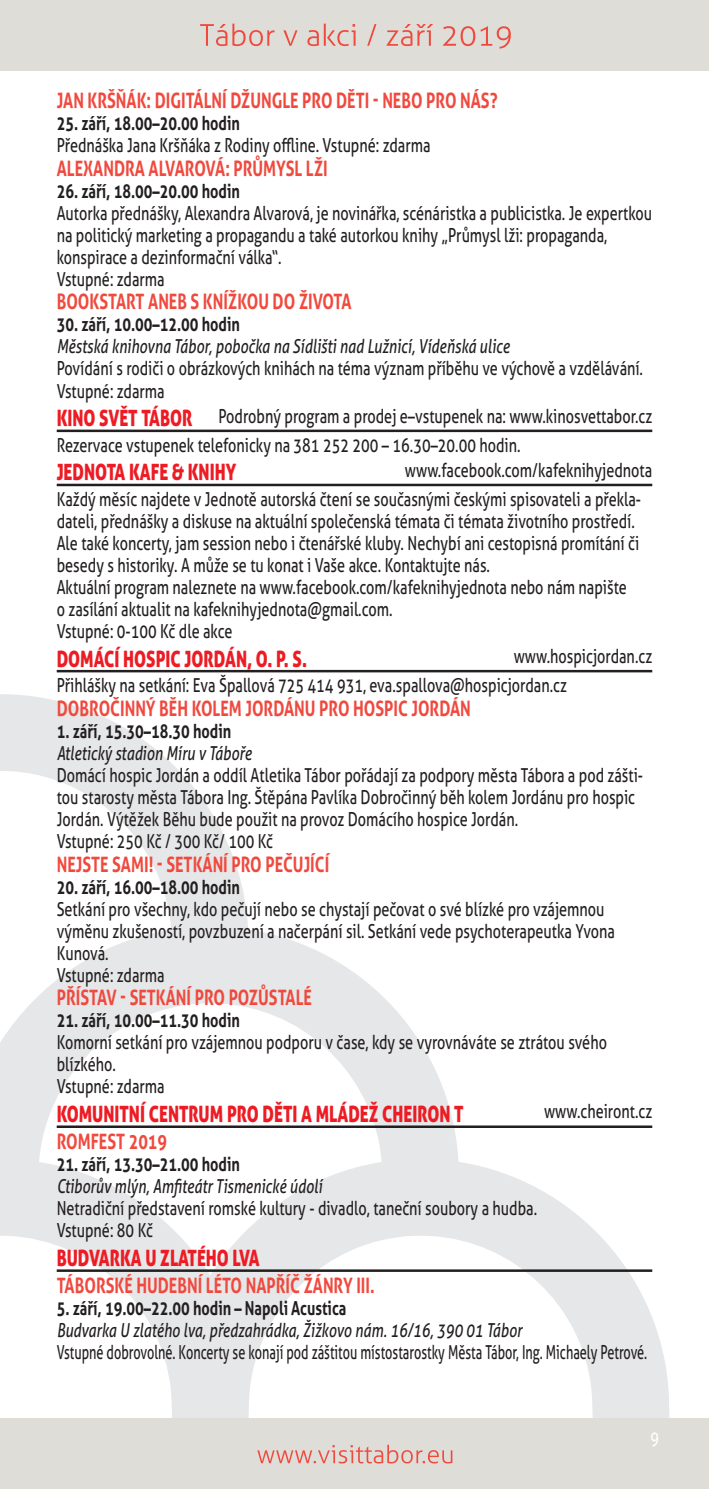
<style>
.page{position:relative;width:709px;height:1489px;background:#fff}
.page>*{position:absolute;margin:0;border:0;box-sizing:border-box;transform-origin:0 0}
.t1{font:22.5px "Aller Display";color:#ed1c24;scale:.75 1}
.t2{font:700 21.25px "Aller";color:#f0493e;scale:.75 1}
.t3{font:19.25px/22px "Aller";color:#231f20;scale:.75 1}
.t4{font:700 19.25px "Aller";color:#231f20;scale:.75 1}
.t5{font:italic 19.25px "Aller";color:#231f20;scale:.75 1}
.t6{font:19.25px "Aller";color:#231f20;scale:.66 1}
.t7{font:19.25px "Aller";color:#fff;scale:.75 1}
.s1{font-family:"Aller Display";font-size:22.5px;color:#ed1c24}
</style>
<div class="page">
<svg style="left:0;top:694px;width:669px;height:723px"></svg>
<div style="left:0;top:0;width:709px;height:71px;background:#deddd7"></div>
<div style="left:0;top:1417px;width:709px;height:71px;background:#deddd7"></div>
<svg style="left:200px;top:24px;width:74px;height:22px"></svg>
<svg style="left:283px;top:30px;width:14px;height:16px"></svg>
<svg style="left:307px;top:24px;width:48px;height:22px"></svg>
<svg style="left:367px;top:24px;width:9px;height:22px"></svg>
<svg style="left:386px;top:24px;width:47px;height:22px"></svg>
<svg style="left:443px;top:26px;width:68px;height:23px"></svg>
<svg style="left:257px;top:1444px;width:195px;height:19px"></svg>
<hr style="left:57px;top:429px;width:595px;height:3px;background:#231f20">
<hr style="left:57px;top:483px;width:595px;height:3px;background:#231f20">
<hr style="left:57px;top:670px;width:595px;height:2px;background:#231f20">
<hr style="left:57px;top:1125px;width:595px;height:2px;background:#231f20">
<hr style="left:57px;top:1269px;width:595px;height:2px;background:#231f20">
<p class="t2" style="left:57px;top:88px;width:589px">JAN KRŠŇÁK: DIGITÁLNÍ DŽUNGLE PRO DĚTI - NEBO PRO NÁS?</p>
<p class="t4" style="left:57px;top:112px;width:246px">25. září, 18.00–20.00 hodin</p>
<p class="t3" style="left:57px;top:134px;width:500px">Přednáška Jana Kršňáka z Rodiny offline. Vstupné: zdarma</p>
<p class="t2" style="left:57px;top:156px;width:363px">ALEXANDRA ALVAROVÁ: PRŮMYSL LŽI</p>
<p class="t4" style="left:57px;top:180px;width:246px">26. září, 18.00–20.00 hodin</p>
<p class="t3" style="left:57px;top:202px;width:795px">Autorka přednášky, Alexandra Alvarová, je novinářka, scénáristka a publicistka. Je expertkou na politický marketing a propagandu a také autorkou knihy „Průmysl lži: propaganda, konspirace a dezinformační válka“.<br>Vstupné: zdarma</p>
<p class="t2" style="left:57px;top:289px;width:395px">BOOKSTART ANEB S KNÍŽKOU DO ŽIVOTA</p>
<p class="t4" style="left:57px;top:313px;width:246px">30. září, 10.00–12.00 hodin</p>
<p class="t5" style="left:57px;top:335px;width:605px">Městská knihovna Tábor, pobočka na Sídlišti nad Lužnicí, Vídeňská ulice</p>
<p class="t3" style="left:57px;top:358px;width:783px">Povídání s rodiči o obrázkových knihách na téma význam příběhu ve výchově a vzdělávání.<br>Vstupné: zdarma</p>
<p class="t3" style="left:57px;top:401px;width:795px;line-height:29px"><span class="s1">KINO SVĚT TÁBOR</span> Podrobný program a prodej e–vstupenek na: www.kinosvettabor.cz<br>Rezervace vstupenek telefonicky na 381 252 200 – 16.30–20.00 hodin.</p>
<p class="t1" style="left:57px;top:459px;width:241px">JEDNOTA KAFE &amp; KNIHY</p>
<p class="t3" style="left:57px;top:455px;width:795px;line-height:29px;text-indent:348px">www.facebook.com/kafeknihyjednota<br>Každý měsíc najdete v Jednotě autorská čtení se současnými českými spisovateli a překla-</p>
<p class="t3" style="left:57px;top:510px;width:778px">dateli, přednášky a diskuse na aktuální společenská témata či témata životního prostředí.<br>Ale také koncerty, jam session nebo i čtenářské kluby. Nechybí ani cestopisná promítání či besedy s historiky. A může se tu konat i Vaše akce. Kontaktujte nás.<br>Aktuální program naleznete na www.facebook.com/kafeknihyjednota nebo nám napište o zasílání aktualit na kafeknihyjednota@gmail.com.<br>Vstupné: 0-100 Kč dle akce</p>
<p class="t1" style="left:57px;top:645px;width:335px">DOMÁCÍ HOSPIC JORDÁN, O. P. S.</p>
<p class="t3" style="left:57px;top:641px;width:795px;line-height:29px;text-indent:457px">www.hospicjordan.cz<br>Přihlášky na setkání: Eva Špallová 725 414 931, eva.spallova@hospicjordan.cz</p>
<p class="t2" style="left:57px;top:695px;width:553px">DOBROČINNÝ BĚH KOLEM JORDÁNU PRO HOSPIC JORDÁN</p>
<p class="t4" style="left:57px;top:719px;width:234px">1. září, 15.30–18.30 hodin</p>
<p class="t5" style="left:57px;top:741px;width:261px">Atletický stadion Míru v Táboře</p>
<p class="t3" style="left:57px;top:764px;width:783px">Domácí hospic Jordán a oddíl Atletika Tábor pořádají za podpory města Tábora a pod zášti&shy;tou starosty města Tábora Ing. Štěpána Pavlíka Dobročinný běh kolem Jordánu pro hospic Jordán. Výtěžek Běhu bude použit na provoz Domácího hospice Jordán.<br>Vstupné: 250 Kč / 300 Kč/ 100 Kč</p>
<p class="t2" style="left:57px;top:851px;width:365px">NEJSTE SAMI! - SETKÁNÍ PRO PEČUJÍCÍ</p>
<p class="t4" style="left:57px;top:875px;width:246px">20. září, 16.00–18.00 hodin</p>
<p class="t3" style="left:57px;top:897px;width:745px">Setkání pro všechny, kdo pečují nebo se chystají pečovat o své blízké pro vzájemnou výměnu zkušeností, povzbuzení a načerpání sil. Setkání vede psychoterapeutka Yvona Kunová.<br>Vstupné: zdarma</p>
<p class="t2" style="left:57px;top:985px;width:342px">PŘÍSTAV - SETKÁNÍ PRO POZŮSTALÉ</p>
<p class="t4" style="left:57px;top:1009px;width:246px">21. září, 10.00–11.30 hodin</p>
<p class="t3" style="left:57px;top:1031px;width:735px">Komorní setkání pro vzájemnou podporu v čase, kdy se vyrovnáváte se ztrátou svého blízkého.<br>Vstupné: zdarma</p>
<p class="t1" style="left:57px;top:1101px;width:544px">KOMUNITNÍ CENTRUM PRO DĚTI A MLÁDEŽ CHEIRON T</p>
<p class="t3" style="left:544px;top:1100px;width:146px">www.cheiront.cz</p>
<p class="t2" style="left:57px;top:1129px;width:149px">ROMFEST 2019</p>
<p class="t4" style="left:57px;top:1153px;width:246px">21. září, 13.30–21.00 hodin</p>
<p class="t5" style="left:57px;top:1175px;width:355px">Ctiborův mlýn, Amfiteátr Tismenické údolí</p>
<p class="t3" style="left:57px;top:1197px;width:642px">Netradiční představení romské kultury - divadlo, taneční soubory a hudba.<br>Vstupné: 80 Kč</p>
<p class="t1" style="left:57px;top:1245px;width:272px">BUDVARKA U ZLATÉHO LVA</p>
<p class="t2" style="left:57px;top:1273px;width:425px">TÁBORSKÉ HUDEBNÍ LÉTO NAPŘÍČ ŽÁNRY III.</p>
<p class="t4" style="left:57px;top:1296px;width:388px">5. září, 19.00–22.00 hodin – Napoli Acustica</p>
<p class="t5" style="left:57px;top:1318px;width:622px">Budvarka U zlatého lva, předzahrádka, Žižkovo nám. 16/16, 390 01 Tábor</p>
<p class="t6" style="left:57px;top:1340px;width:896px">Vstupné dobrovolné. Koncerty se konají pod záštitou místostarostky Města Tábor, Ing. Michaely Petrové.</p>
<p class="t7" style="left:650px;top:1426px;width:13px">9</p>
</div>
